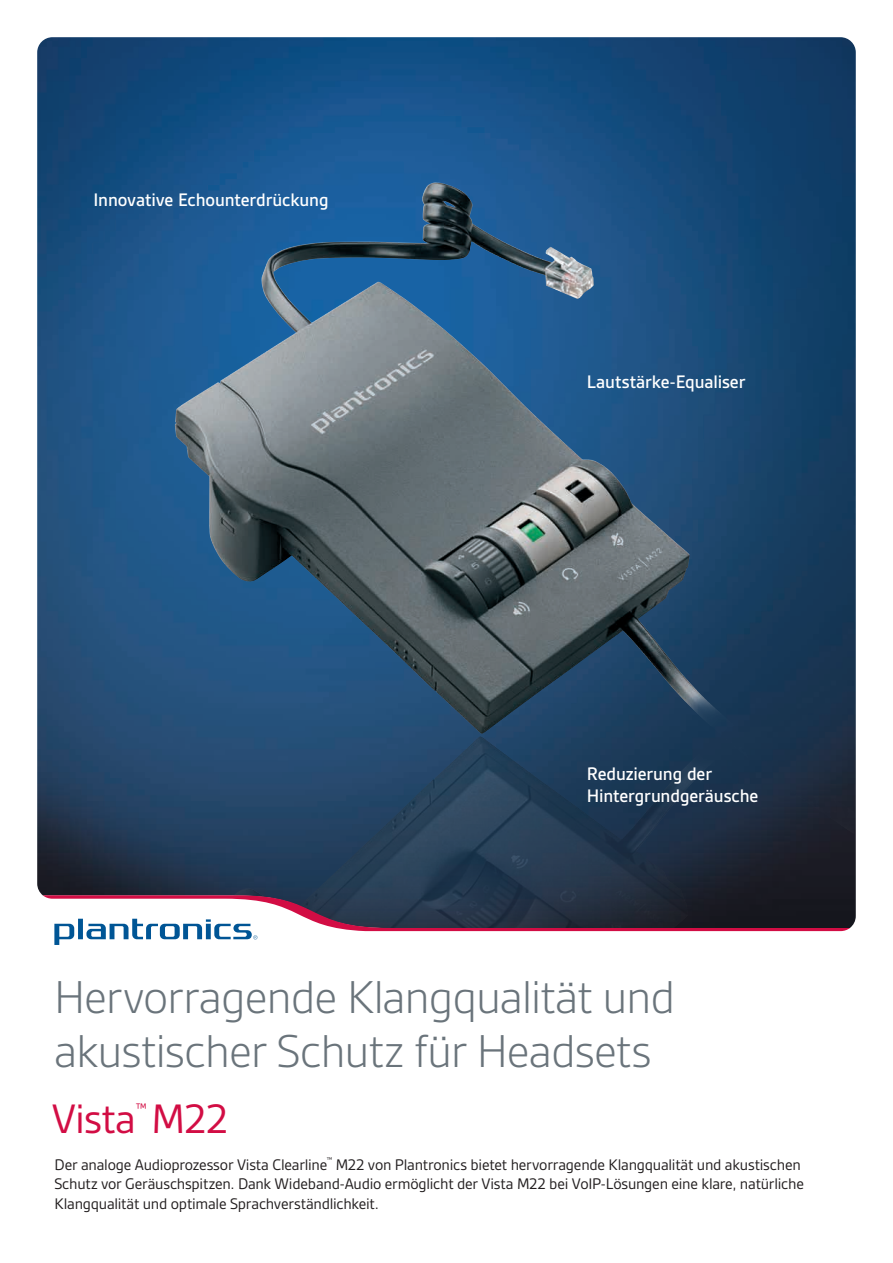
<style>
.page{position:relative;width:893px;height:1263px;background:#fff}
.page>*{position:absolute;margin:0;border:0;box-sizing:border-box;transform-origin:0 0}
.FRONT_Product_taglin{font:300 49.5px/54px "Gesta";letter-spacing:-.025em;color:#6a747b}
.FRONT_Product_taglin-2{font:44.25px "Gesta";letter-spacing:-.02em;color:#d20d44}
.FRONT_Callouts{font:500 19.5px/22.5px "Gesta";letter-spacing:-.005em;color:#fff}
.FRONT_Intro{font:16.5px/19.5px "Gesta";letter-spacing:-.015em;color:#231f20}
.FRONT_Product_taglin-3{font:14.85px "Gesta";color:#d20d44}
.FRONT_Intro-2{font:7.35px "Gesta";color:#231f20}
</style>
<div class="page">
<img style="left:37px;top:37px;width:819px;height:891px">
<img style="left:175px;top:184px;width:680px;height:651px">
<img style="left:209px;top:684px;width:608px;height:211px">
<svg style="left:43px;top:895px;width:807px;height:50px"></svg>
<p class="FRONT_Callouts" style="left:94px;top:188px;width:237px">Innovative Echounterdrückung</p>
<p class="FRONT_Callouts" style="left:587px;top:371px;width:160px">Lautstärke-Equaliser</p>
<p class="FRONT_Callouts" style="left:587px;top:762px;width:173px">Reduzierung der<br>Hintergrundgeräusche</p>
<p class="FRONT_Product_taglin" style="left:54px;top:970px;width:623px">Hervorragende Klangqualität und akustischer Schutz für Headsets</p>
<p class="FRONT_Product_taglin-2" style="left:52px;top:1093px;width:178px">Vista M22</p>
<p class="FRONT_Product_taglin-3" style="left:136px;top:1100px;width:12px">™</p>
<p class="FRONT_Intro-2" style="left:327px;top:1156px;width:7px">™</p>
<p class="FRONT_Intro" style="left:54px;top:1154px;width:751px;text-indent:281px">M22 von Plantronics bietet hervorragende Klangqualität und akustischen<br>Schutz vor Geräuschspitzen. Dank Wideband-Audio ermöglicht der Vista M22 bei VoIP-Lösungen eine klare, natürliche<br>Klangqualität und optimale Sprachverständlichkeit.</p>
<p class="FRONT_Intro" style="left:55px;top:1154px;width:274px">Der analoge Audioprozessor Vista Clearline</p>
</div>
